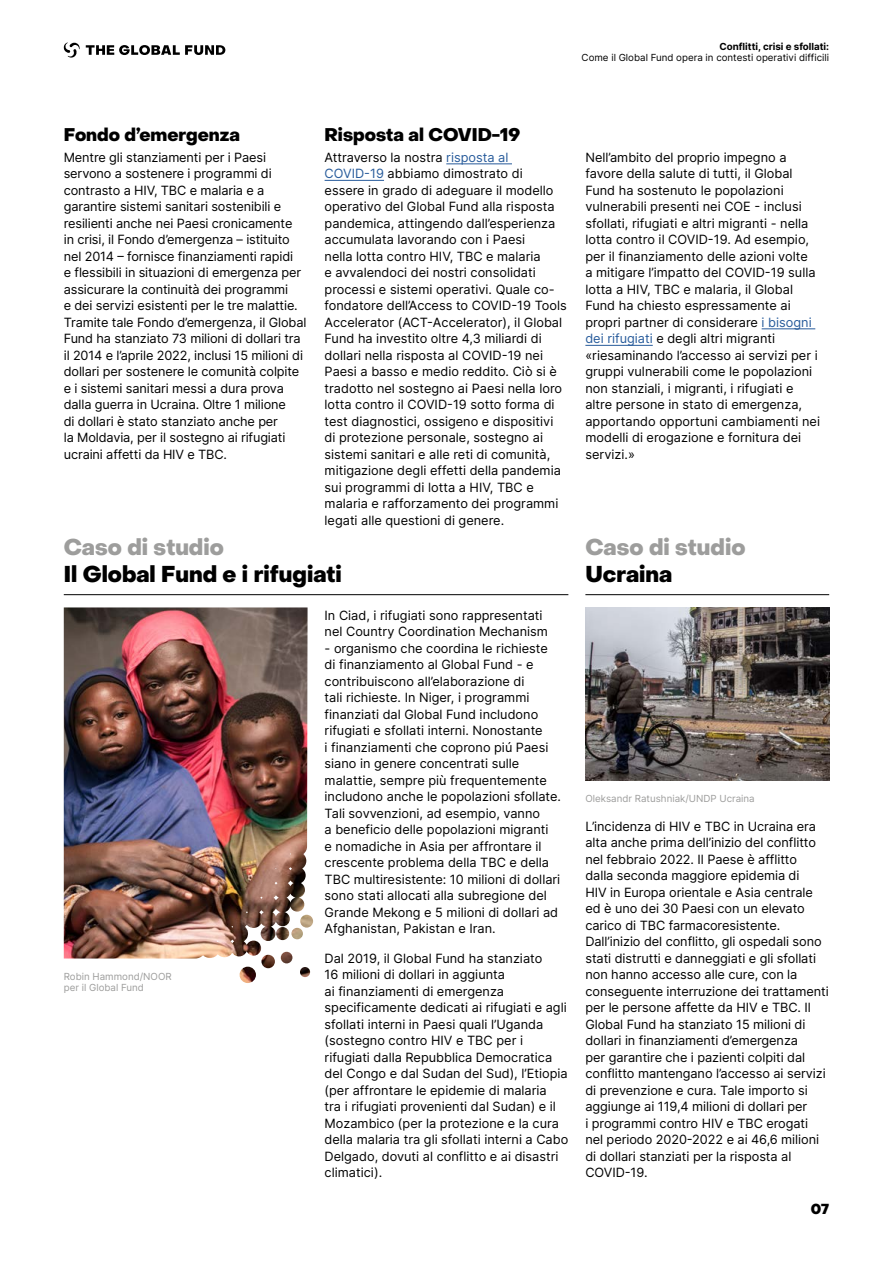
<style>
.page{position:relative;width:893px;height:1263px;background:#fff}
.page>*{position:absolute;margin:0;border:0;box-sizing:border-box;transform-origin:0 0}
.t1{font:800 22.5px "Object Sans";color:#000}
.t2{font:800 22.5px "Object Sans";color:#9d9d9c}
.t3{font:800 18px "Object Sans";color:#000}
.t4{font:800 14.25px "Object Sans";color:#000}
.t5{font:12.75px/16.5px "Inter";color:#000}
.t6{font:9.75px/11.7px "Inter";color:#9d9d9c}
.t7{font:9.75px "Inter";color:#000}
.t8{font:700 9.75px "Inter";color:#000}
.s1{color:#275b9b}
</style>
<div class="page">
<hr style="left:64px;top:594px;width:504px;height:1px;background:#000">
<hr style="left:585px;top:594px;width:244px;height:1px;background:#000">
<hr style="left:446px;top:163px;width:66px;height:1px;background:#275b9b">
<hr style="left:325px;top:180px;width:59px;height:1px;background:#275b9b">
<hr style="left:762px;top:328px;width:53px;height:1px;background:#275b9b">
<hr style="left:585px;top:345px;width:68px;height:1px;background:#275b9b">
<img style="left:64px;top:607px;width:249px;height:351px">
<img style="left:585px;top:607px;width:244px;height:173px">
<svg style="left:64px;top:43px;width:16px;height:15px"></svg>
<svg style="left:86px;top:45px;width:139px;height:10px"></svg>
<p class="t8" style="left:719px;top:39px;width:111px">Conflitti, crisi e sfollati:</p>
<p class="t7" style="left:582px;top:51px;width:249px">Come il Global Fund opera in contesti operativi difficili</p>
<h2 class="t3" style="left:64px;top:124px;width:178px">Fondo d’emergenza</h2>
<p class="t5" style="left:64px;top:149px;width:244px">Mentre gli stanziamenti per i Paesi servono a sostenere i programmi di contrasto a HIV, TBC e malaria e a garantire sistemi sanitari sostenibili e resilienti anche nei Paesi cronicamente<br>in crisi, il Fondo d’emergenza – istituito nel 2014 – fornisce finanziamenti rapidi<br>e flessibili in situazioni di emergenza per assicurare la continuità dei programmi<br>e dei servizi esistenti per le tre malattie.<br>Tramite tale Fondo d’emergenza, il Global Fund ha stanziato 73 milioni di dollari tra il 2014 e l’aprile 2022, inclusi 15 milioni di dollari per sostenere le comunità colpite e i sistemi sanitari messi a dura prova dalla guerra in Ucraina. Oltre 1 milione<br>di dollari è stato stanziato anche per<br>la Moldavia, per il sostegno ai rifugiati ucraini affetti da HIV e TBC.</p>
<h2 class="t3" style="left:325px;top:124px;width:197px">Risposta al COVID-19</h2>
<p class="t5" style="left:325px;top:149px;width:244px">Attraverso la nostra <span class="s1">risposta al COVID-19</span> abbiamo dimostrato di<br>essere in grado di adeguare il modello operativo del Global Fund alla risposta pandemica, attingendo dall’esperienza accumulata lavorando con i Paesi<br>nella lotta contro HIV, TBC e malaria<br>e avvalendoci dei nostri consolidati processi e sistemi operativi. Quale co&shy;fondatore dell’Access to COVID-19 Tools Accelerator (ACT-Accelerator), il Global Fund ha investito oltre 4,3 miliardi di dollari nella risposta al COVID-19 nei Paesi a basso e medio reddito. Ciò si è tradotto nel sostegno ai Paesi nella loro lotta contro il COVID-19 sotto forma di test diagnostici, ossigeno e dispositivi di protezione personale, sostegno ai sistemi sanitari e alle reti di comunità, mitigazione degli effetti della pandemia sui programmi di lotta a HIV, TBC e malaria e rafforzamento dei programmi legati alle questioni di genere.</p>
<p class="t5" style="left:585px;top:149px;width:236px">Nell’ambito del proprio impegno a favore della salute di tutti, il Global Fund ha sostenuto le popolazioni vulnerabili presenti nei COE - inclusi sfollati, rifugiati e altri migranti - nella lotta contro il COVID-19. Ad esempio, per il finanziamento delle azioni volte<br>a mitigare l’impatto del COVID-19 sulla lotta a HIV, TBC e malaria, il Global Fund ha chiesto espressamente ai propri partner di considerare <span class="s1">i bisogni dei rifugiati</span> e degli altri migranti «riesaminando l’accesso ai servizi per i gruppi vulnerabili come le popolazioni non stanziali, i migranti, i rifugiati e altre persone in stato di emergenza, apportando opportuni cambiamenti nei modelli di erogazione e fornitura dei servizi.»</p>
<h1 class="t2" style="left:64px;top:533px;width:162px">Caso di studio</h1>
<h1 class="t1" style="left:64px;top:560px;width:279px">Il Global Fund e i rifugiati</h1>
<p class="t6" style="left:64px;top:970px;width:109px">Robin Hammond/NOOR per il Global Fund</p>
<p class="t5" style="left:325px;top:607px;width:225px">In Ciad, i rifugiati sono rappresentati nel Country Coordination Mechanism</p>
<p class="t5" style="left:325px;top:640px;width:238px">- organismo che coordina le richieste di finanziamento al Global Fund - e contribuiscono all’elaborazione di<br>tali richieste. In Niger, i programmi finanziati dal Global Fund includono rifugiati e sfollati interni. Nonostante<br>i finanziamenti che coprono piú Paesi siano in genere concentrati sulle malattie, sempre più frequentemente includono anche le popolazioni sfollate.<br>Tali sovvenzioni, ad esempio, vanno<br>a beneficio delle popolazioni migranti<br>e nomadiche in Asia per affrontare il crescente problema della TBC e della TBC multiresistente: 10 milioni di dollari sono stati allocati alla subregione del Grande Mekong e 5 milioni di dollari ad Afghanistan, Pakistan e Iran.</p>
<p class="t5" style="left:325px;top:949px;width:245px">Dal 2019, il Global Fund ha stanziato<br>16 milioni di dollari in aggiunta<br>ai finanziamenti di emergenza specificamente dedicati ai rifugiati e agli sfollati interni in Paesi quali l’Uganda (sostegno contro HIV e TBC per i rifugiati dalla Repubblica Democratica del Congo e dal Sudan del Sud), l’Etiopia (per affrontare le epidemie di malaria<br>tra i rifugiati provenienti dal Sudan) e il Mozambico (per la protezione e la cura della malaria tra gli sfollati interni a Cabo Delgado, dovuti al conflitto e ai disastri climatici).</p>
<h1 class="t2" style="left:585px;top:533px;width:162px">Caso di studio</h1>
<h1 class="t1" style="left:585px;top:560px;width:88px">Ucraina</h1>
<p class="t6" style="left:585px;top:792px;width:171px">Oleksandr Ratushniak/UNDP Ucraina</p>
<p class="t5" style="left:585px;top:817px;width:245px">L’incidenza di HIV e TBC in Ucraina era alta anche prima dell’inizio del conflitto nel febbraio 2022. Il Paese è afflitto<br>dalla seconda maggiore epidemia di<br>HIV in Europa orientale e Asia centrale ed è uno dei 30 Paesi con un elevato carico di TBC farmacoresistente.<br>Dall’inizio del conflitto, gli ospedali sono stati distrutti e danneggiati e gli sfollati non hanno accesso alle cure, con la conseguente interruzione dei trattamenti per le persone affette da HIV e TBC. Il Global Fund ha stanziato 15 milioni di dollari in finanziamenti d’emergenza<br>per garantire che i pazienti colpiti dal conflitto mantengano l’accesso ai servizi di prevenzione e cura. Tale importo si aggiunge ai 119,4 milioni di dollari per<br>i programmi contro HIV e TBC erogati nel periodo 2020-2022 e ai 46,6 milioni di dollari stanziati per la risposta al COVID-19.</p>
<p class="t4" style="left:811px;top:1200px;width:20px">07</p>
</div>
